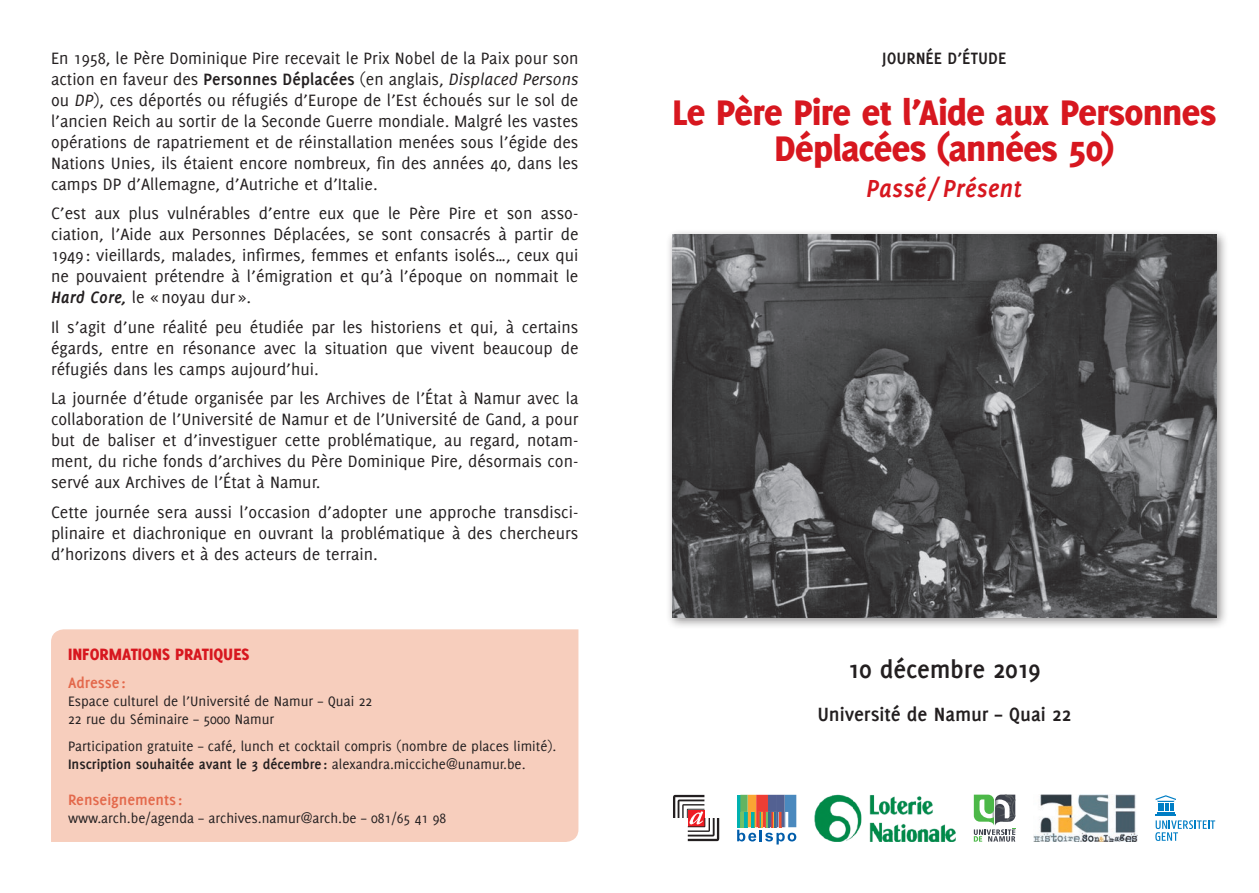
<style>
.page{position:relative;width:1259px;height:893px;background:#fff}
.page>*{position:absolute;margin:0;border:0;box-sizing:border-box;transform-origin:0 0}
.t1{font:800 39px/36px "Delicious";letter-spacing:-.015em;color:#d7171f;text-align:center}
.t2{font:700 27px "Delicious";letter-spacing:-.005em;color:#231f20}
.t3{font:italic 700 27px "Delicious";letter-spacing:-.005em;color:#d7171f}
.t4{font:700 21px "Delicious";letter-spacing:-.005em;color:#231f20}
.t5{font:18px/21px "Delicious";color:#231f20;text-align:justify}
.t6{font:800 18px "Delicious";color:#d7171f}
.t7{font:700 18px "Delicious";color:#231f20}
.t8{font:700 16.5px "Delicious";color:#e3684b}
.t9{font:15px/18px "Delicious";color:#231f20}
.s1{font-weight:700}
.s2{font-style:italic}
.s3{font-weight:700;font-style:italic}
</style>
<div class="page">
<div style="left:666px;top:228px;width:562px;height:401px;background:#231f20;opacity:.5"></div>
<img style="left:672px;top:234px;width:544px;height:383px">
<svg style="left:673px;top:795px;width:46px;height:46px"></svg>
<svg style="left:737px;top:795px;width:59px;height:49px"></svg>
<img style="left:814px;top:794px;width:142px;height:48px">
<svg style="left:974px;top:795px;width:41px;height:47px"></svg>
<img style="left:1033px;top:794px;width:104px;height:48px">
<hr style="left:1155px;top:814px;width:21px;height:2px;background:#007ec5">
<svg style="left:1155px;top:795px;width:21px;height:18px"></svg>
<svg style="left:1155px;top:820px;width:60px;height:21px"></svg>
<div style="left:51px;top:629px;width:527px;height:213px;background:#f7cebd"></div>
<p class="t5" style="left:51px;top:47px;width:529px">En 1958, le Père Dominique Pire recevait le Prix Nobel de la Paix pour son action en faveur des <span class="s1">Personnes Déplacées</span> (en anglais, <span class="s2">Displaced Persons </span>ou <span class="s2">DP</span>), ces déportés ou réfugiés d’Europe de l’Est échoués sur le sol de l’ancien Reich au sortir de la Seconde Guerre mondiale. Malgré les vastes opérations de rapatriement et de réinstallation menées sous l’égide des Nations Unies, ils étaient encore nombreux, fin des années 40, dans les camps DP d’Allemagne, d’Autriche et d’Italie.</p>
<p class="t5" style="left:51px;top:202px;width:529px">C’est aux plus vulnérables d’entre eux que le Père Pire et son asso&shy;ciation, l’Aide aux Personnes Déplacées, se sont consacrés à partir de 1949 : vieillards, malades, infirmes, femmes et enfants isolés…, ceux qui ne pouvaient prétendre à l’émigration et qu’à l’époque on nommait le <span class="s3">Hard Core,</span> le «noyau dur ».</p>
<p class="t5" style="left:51px;top:316px;width:529px">Il s’agit d’une réalité peu étudiée par les historiens et qui, à certains égards, entre en résonance avec la situation que vivent beaucoup de réfugiés dans les camps aujourd’hui.</p>
<p class="t5" style="left:51px;top:387px;width:529px">La journée d’étude organisée par les Archives de l’État à Namur avec la collaboration de l’Université de Namur et de l’Université de Gand, a pour but de baliser et d’investiguer cette problématique, au regard, notam&shy;ment, du riche fonds d’archives du Père Dominique Pire, désormais con&shy;servé aux Archives de l’État à Namur.</p>
<p class="t5" style="left:51px;top:501px;width:529px">Cette journée sera aussi l’occasion d’adopter une approche transdisci&shy;plinaire et diachronique en ouvrant la problématique à des chercheurs d’horizons divers et à des acteurs de terrain.</p>
<p class="t6" style="left:68px;top:644px;width:183px">INFORMATIONS PRATIQUES</p>
<p class="t8" style="left:68px;top:673px;width:59px">Adresse :</p>
<p class="t9" style="left:68px;top:692px;width:306px">Espace culturel de l’Université de Namur – Quai 22<br>22 rue du Séminaire – 5000 Namur</p>
<p class="t9" style="left:68px;top:737px;width:490px">Participation gratuite – café, lunch et cocktail compris (nombre de places limité).<br><span class="s1">Inscription souhaitée avant le 3 décembre :</span> alexandra.micciche@unamur.be.</p>
<p class="t8" style="left:68px;top:791px;width:116px">Renseignements :</p>
<p class="t9" style="left:68px;top:809px;width:380px">www.arch.be/agenda – archives.namur@arch.be – 081/65 41 98</p>
<p class="t7" style="left:882px;top:47px;width:126px">JOURNÉE D’ÉTUDE</p>
<h1 class="t1" style="left:672px;top:94px;width:545px">Le Père Pire et l’Aide aux Personnes<br>Déplacées (années 50)</h1>
<h2 class="t3" style="left:866px;top:172px;width:158px">Passé / Présent</h2>
<h2 class="t2" style="left:848px;top:654px;width:194px">10 décembre 2019</h2>
<p class="t4" style="left:817px;top:702px;width:255px">Université de Namur – Quai 22</p>
</div>
